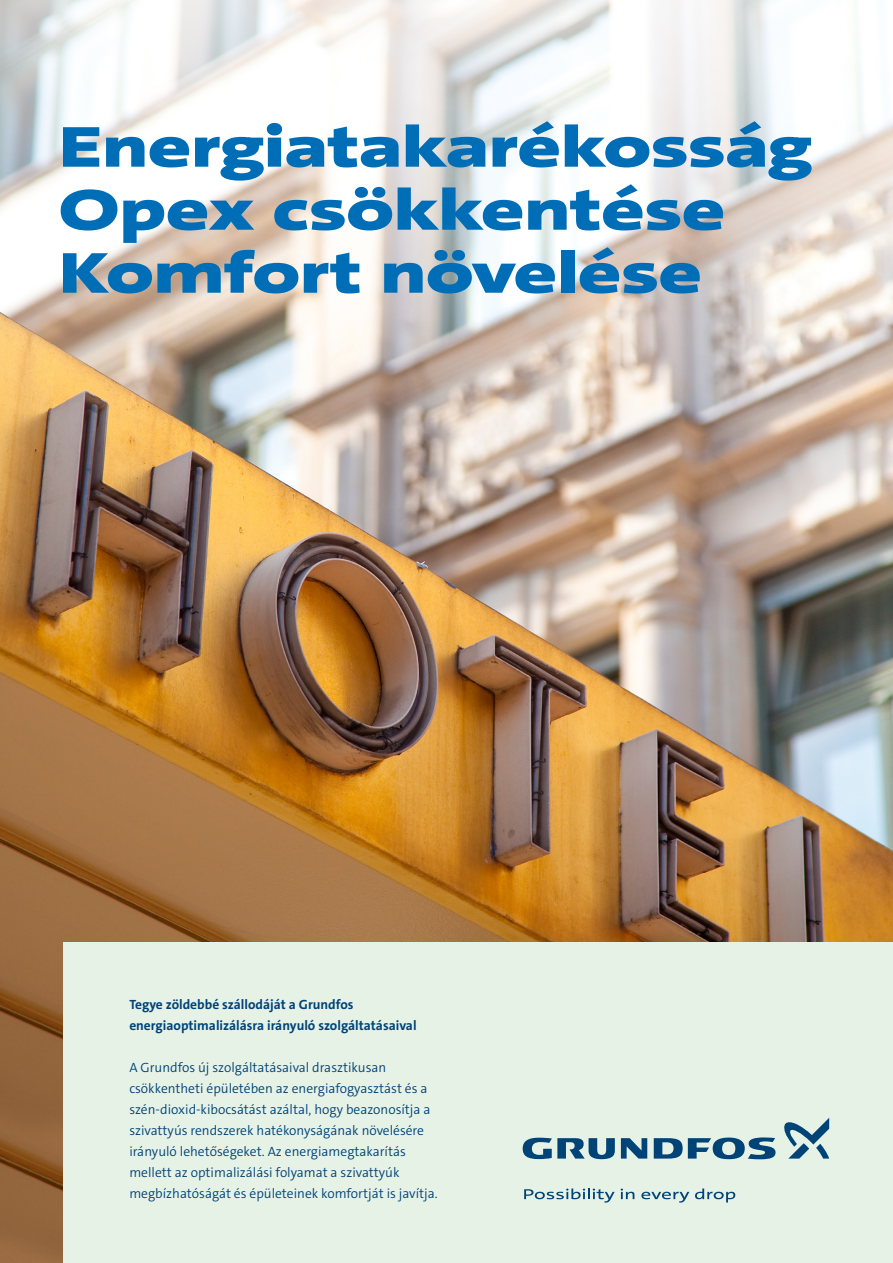
<style>
.page{position:relative;width:893px;height:1263px;background:#fff}
.page>*{position:absolute;margin:0;border:0;box-sizing:border-box;transform-origin:0 0}
.t1{font:900 58.5px/63px "Grundfos The Sans Extd";letter-spacing:-.01em;color:#006eb7}
.t2{font:300 13.5px/21px "Grundfos The Sans";color:#004377}
.t3{font:700 13.5px/21px "Grundfos The Sans";color:#004377}
</style>
<div class="page">
<img style="left:0;top:0;width:893px;height:1263px">
<div style="left:64px;top:942px;width:829px;height:321px;background:#e7f2e6"></div>
<svg style="left:621px;top:1138px;width:26px;height:20px"></svg>
<svg style="left:523px;top:1138px;width:92px;height:21px"></svg>
<svg style="left:654px;top:1137px;width:121px;height:22px"></svg>
<svg style="left:784px;top:1118px;width:45px;height:40px"></svg>
<svg style="left:524px;top:1188px;width:91px;height:14px"></svg>
<svg style="left:621px;top:1188px;width:13px;height:11px"></svg>
<svg style="left:641px;top:1191px;width:48px;height:11px"></svg>
<svg style="left:695px;top:1188px;width:40px;height:14px"></svg>
<h1 class="t1" style="left:59px;top:116px;width:755px">Energiatakarékosság<br>Opex csökkentése<br>Komfort növelése</h1>
<p class="t3" style="left:129px;top:994px;width:289px">Tegye zöldebbé szállodáját a Grundfos energiaoptimalizálásra irányuló szolgáltatásaival</p>
<p class="t2" style="left:129px;top:1057px;width:310px">A Grundfos új szolgáltatásaival drasztikusan csökkentheti épületében az energiafogyasztást és a szén-dioxid-kibocsátást azáltal, hogy beazonosítja a szivattyús rendszerek hatékonyságának növelésére irányuló lehetőségeket. Az energiamegtakarítás mellett az optimalizálási folyamat a szivattyúk megbízhatóságát és épületeinek komfortját is javítja.</p>
</div>
